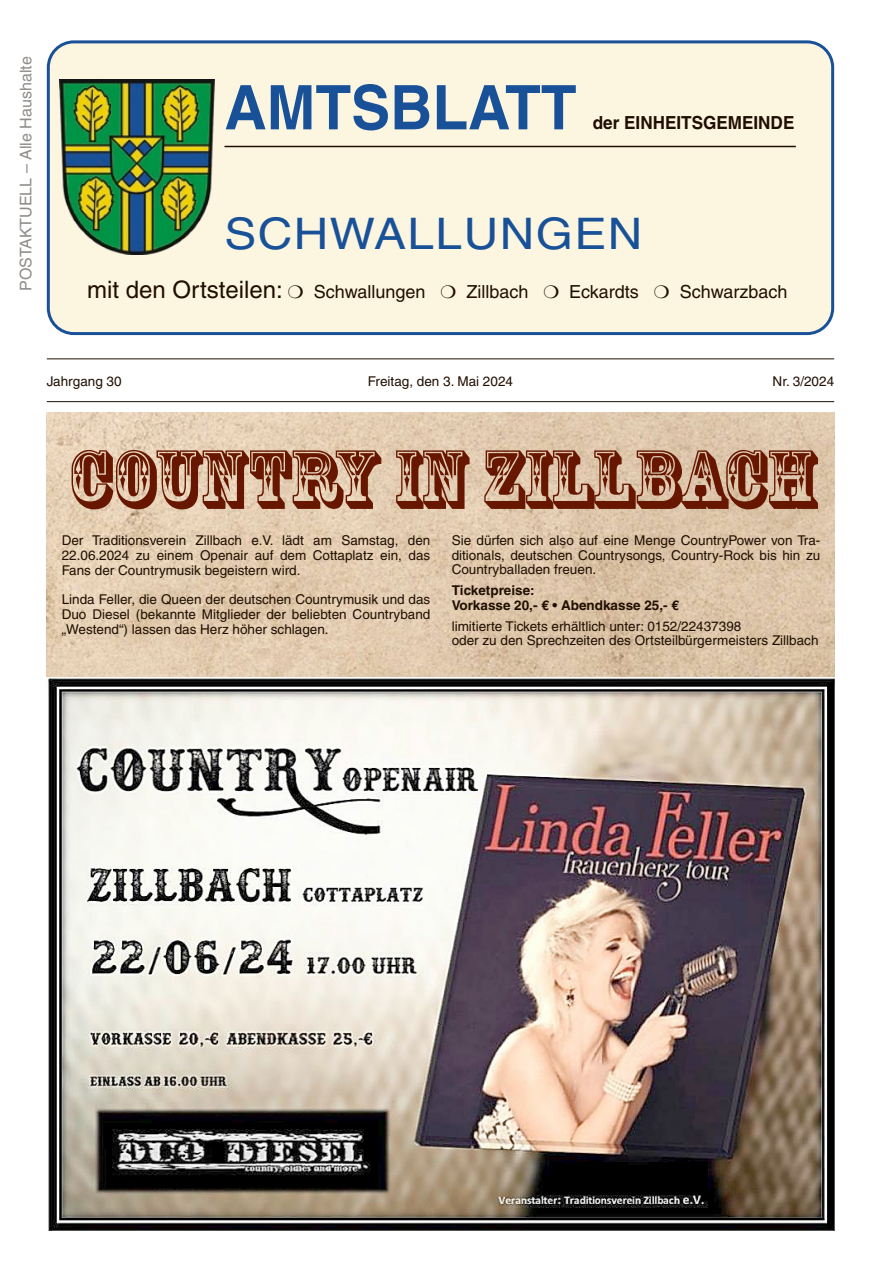
<style>
.page{position:relative;width:881px;height:1263px;background:#fff}
.page>*{position:absolute;margin:0;border:0;box-sizing:border-box;transform-origin:0 0}
.t1{font:78px "Rosewood";color:#671700}
.t2{font:700 61.5px "Helvetica LT";color:#195198;scale:.95 1}
.t3{font:43.5px "Helvetica LT";letter-spacing:.03em;color:#195198;scale:1.1 1}
.t4{font:24px "Helvetica LT";color:#200e00}
.t5{font:18px "Helvetica LT";color:#200e00}
.t6{font:700 18px "Helvetica LT";color:#200e00;scale:.95 1}
.t7{font:16.05px "Helvetica LT";color:#8f8c89}
.t8{font:13.5px/14.7px "Helvetica LT";color:#200e00;text-align:justify}
.t9{font:700 13.5px/14.4px "Helvetica LT";color:#200e00}
</style>
<div class="page">
<hr style="left:47px;top:401px;width:786px;height:1px;background:#200e00">
<hr style="left:47px;top:358px;width:786px;height:1px;background:#200e00">
<div style="left:48px;top:42px;width:784px;height:292px;background:#fcf6e1;border-radius:26px"></div>
<div style="left:47px;top:40px;width:786px;height:295px;border:3px solid #195198;border-radius:26px"></div>
<img style="left:60px;top:80px;width:154px;height:174px">
<hr style="left:224px;top:146px;width:571px;height:1px;background:#200e00">
<img style="left:47px;top:412px;width:786px;height:265px">
<img style="left:48px;top:678px;width:785px;height:552px">
<p class="t7" style="left:17px;top:291px;width:236px;rotate:-90deg">POSTAKTUELL – Alle Haushalte</p>
<h2 class="t2" style="left:224px;top:70px;width:372px">AMTSBLATT</h2>
<h3 class="t6" style="left:592px;top:112px;width:214px">der EINHEITSGEMEINDE</h3>
<h3 class="t3" style="left:224px;top:208px;width:381px">SCHWALLUNGEN</h3>
<h3 class="t4" style="left:87px;top:276px;width:197px">mit den Ortsteilen:</h3>
<h3 class="t5" style="left:313px;top:281px;width:113px">Schwallungen</h3>
<h3 class="t5" style="left:466px;top:281px;width:64px">Zillbach</h3>
<h3 class="t5" style="left:569px;top:281px;width:71px">Eckardts</h3>
<h3 class="t5" style="left:679px;top:281px;width:109px">Schwarzbach</h3>
<p class="t8" style="left:47px;top:374px;width:76px">Jahrgang 30</p>
<p class="t8" style="left:368px;top:374px;width:146px">Freitag, den 3. Mai 2024</p>
<p class="t8" style="left:772px;top:374px;width:63px">Nr. 3/2024</p>
<h1 class="t1" style="left:67px;top:433px;width:749px">COUNTRY IN ZILLBACH</h1>
<p class="t8" style="left:62px;top:533px;width:370px">Der Traditionsverein Zillbach e.V. lädt am Samstag, den 22.06.2024 zu einem Openair auf dem Cottaplatz ein, das Fans der Countrymusik begeistern wird.</p>
<p class="t8" style="left:62px;top:592px;width:370px">Linda Feller, die Queen der deutschen Countrymusik und das Duo Diesel (bekannte Mitglieder der beliebten Countryband „Westend“) lassen das Herz höher schlagen.</p>
<p class="t8" style="left:451px;top:533px;width:370px">Sie dürfen sich also auf eine Menge CountryPower von Tra&shy;ditionals, deutschen Countrysongs, Country-Rock bis hin zu Countryballaden freuen.</p>
<p class="t9" style="left:451px;top:583px;width:229px">Ticketpreise:<br>Vorkasse 20,- € • Abendkasse 25,- €</p>
<p class="t8" style="left:451px;top:619px;width:368px">limitierte Tickets erhältlich unter: 0152/22437398<br>oder zu den Sprechzeiten des Ortsteilbürgermeisters Zillbach</p>
</div>
